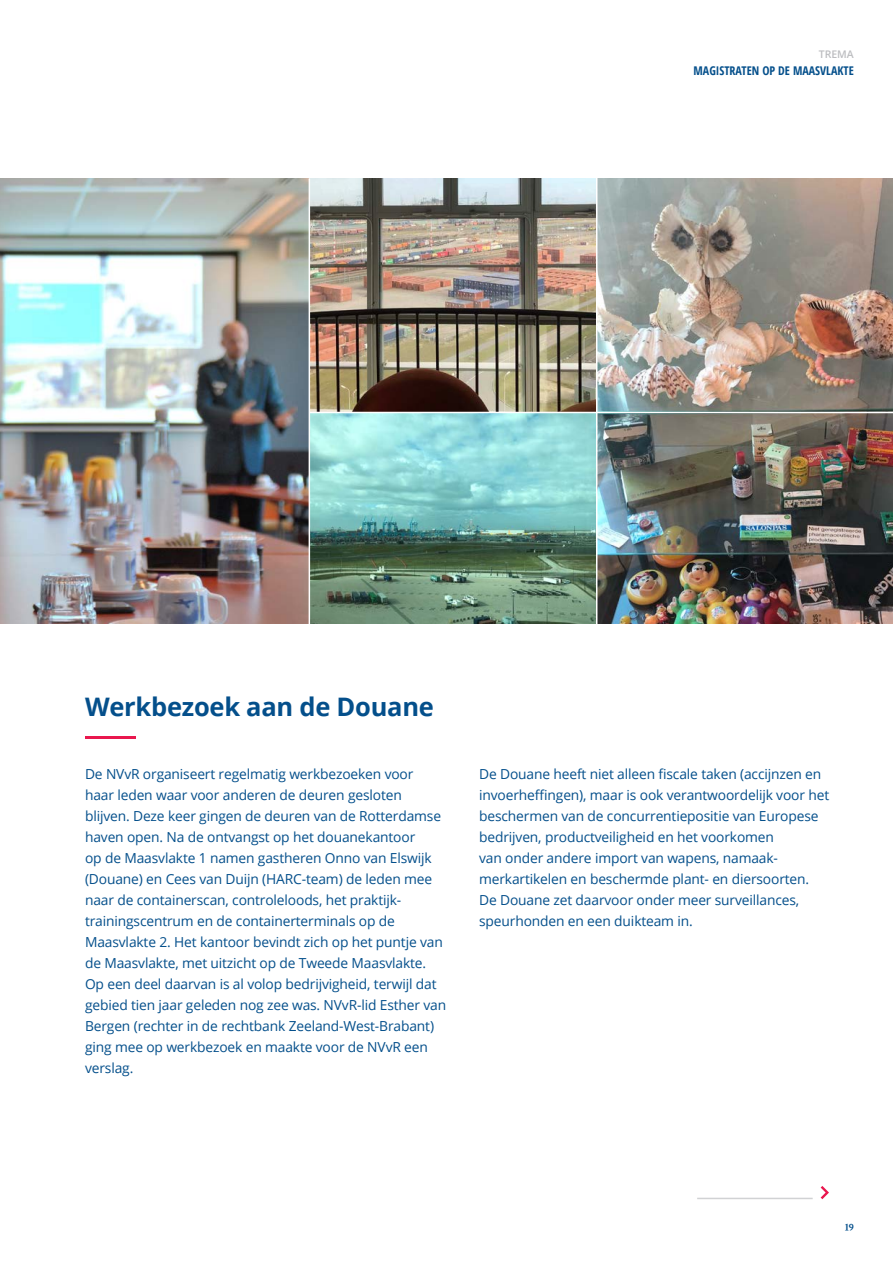
<style>
.page{position:relative;width:893px;height:1263px;background:#fff}
.page>*{position:absolute;margin:0;border:0;box-sizing:border-box;transform-origin:0 0}
.LABOUR{font:700 25.5px "Open Sans";letter-spacing:-.01em;color:#044f8b}
.LABOUR-2{font:13.8px/21px "Open Sans";letter-spacing:-.01em;color:#044f8b}
.t1{font:700 condensed 12px "Open Sans";color:#044f8b}
.t2{font:600 10.5px "Open Sans";color:#bcbdc0}
.t3{font:600 10.5px "Halant";color:#044f8b}
</style>
<div class="page">
<img style="left:0;top:178px;width:893px;height:445px">
<hr style="left:85px;top:736px;width:51px;height:2px;background:#e9174e">
<hr style="left:697px;top:1198px;width:116px;height:1px;background:#d1d2d4">
<svg style="left:821px;top:1186px;width:8px;height:13px"></svg>
<hr style="left:309px;top:412px;width:584px;height:1px;background:#fff">
<hr style="left:596px;top:177px;width:1px;height:449px;background:#fff">
<hr style="left:309px;top:179px;width:1px;height:447px;background:#fff">
<p class="t2" style="left:819px;top:47px;width:37px">TREMA</p>
<p class="LABOUR" style="left:85px;top:689px;width:350px">Werkbezoek aan de Douane</p>
<p class="t1" style="left:693px;top:62px;width:162px">MAGISTRATEN OP DE MAASVLAKTE</p>
<p class="LABOUR-2" style="left:85px;top:763px;width:363px">De NVvR organiseert regelmatig werkbezoeken voor<br>haar leden waar voor anderen de deuren gesloten blijven. Deze keer gingen de deuren van de Rotterdamse haven open. Na de ontvangst op het douanekantoor<br>op de Maasvlakte 1 namen gastheren Onno van Elswijk (Douane) en Cees van Duijn (HARC-team) de leden mee naar de containerscan, controleloods, het praktijk&shy;trainingscentrum en de containerterminals op de Maasvlakte 2. Het kantoor bevindt zich op het puntje van de Maasvlakte, met uitzicht op de Tweede Maasvlakte.<br>Op een deel daarvan is al volop bedrijvigheid, terwijl dat gebied tien jaar geleden nog zee was. NVvR-lid Esther van Bergen (rechter in de rechtbank Zeeland-West-Brabant) ging mee op werkbezoek en maakte voor de NVvR een verslag.</p>
<p class="LABOUR-2" style="left:479px;top:763px;width:352px">De Douane heeft niet alleen fiscale taken (accijnzen en invoerheffingen), maar is ook verantwoordelijk voor het beschermen van de concurrentiepositie van Europese bedrijven, productveiligheid en het voorkomen<br>van onder andere import van wapens, namaak&shy;merkartikelen en beschermde plant- en diersoorten.<br>De Douane zet daarvoor onder meer surveillances, speurhonden en een duikteam in.</p>
<p class="t3" style="left:845px;top:1219px;width:10px">19</p>
</div>
